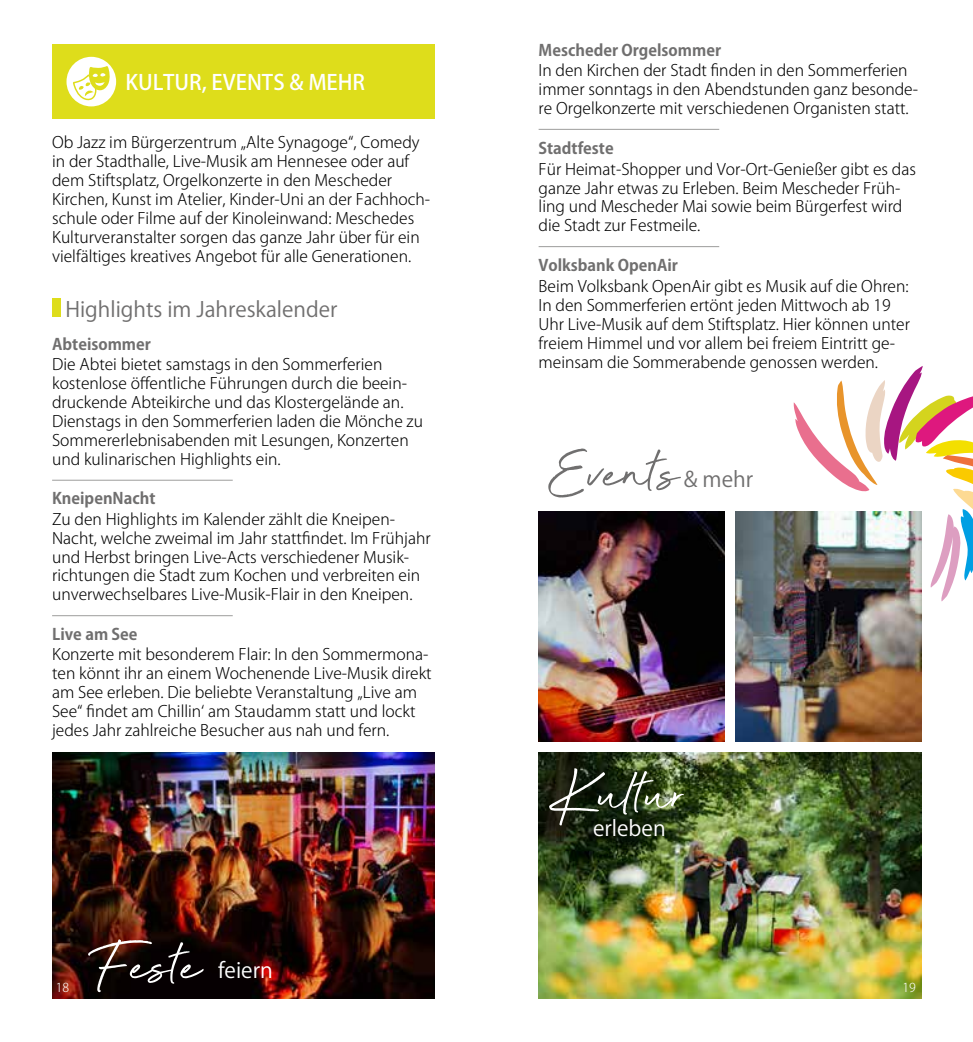
<style>
.page{position:relative;width:973px;height:1042px;background:#fff}
.page>*{position:absolute;margin:0;border:0;box-sizing:border-box;transform-origin:0 0}
.t1{font:70px "Beyond Infinity";color:#fff}
.t2{font:70px "Beyond Infinity";color:#706f6f}
.t3{font:21.18px "Koz Go Pro";color:#fff}
.t4{font:21.18px "Koz Go Pro";color:#706f6f}
.t5{font:21px "Koz Go Pro";color:#706f6f}
.t6{font:500 21px "Koz Go Pro";color:#fff}
.t7{font:300 15.75px/18.9px "Koz Go Pro";color:#000}
.t8{font:700 15.75px "Koz Go Pro";color:#706f6f}
.t9{font:300 12.25px "Koz Go Pro";color:#fff}
</style>
<div class="page">
<hr style="left:538px;top:129px;width:181px;height:1px;background:#9d9d9c">
<hr style="left:538px;top:246px;width:181px;height:1px;background:#9d9d9c">
<div style="left:52px;top:45px;width:382px;height:74px;background:#dedd1b"></div>
<div style="left:66px;top:57px;width:50px;height:49px;background:#fff;border-radius:50%"></div>
<svg style="left:72px;top:65px;width:39px;height:37px"></svg>
<div style="left:52px;top:298px;width:8px;height:19px;background:#dedd1b"></div>
<hr style="left:52px;top:480px;width:181px;height:1px;background:#9d9d9c">
<hr style="left:52px;top:615px;width:181px;height:1px;background:#9d9d9c">
<img style="left:52px;top:752px;width:382px;height:246px">
<img style="left:538px;top:752px;width:383px;height:246px">
<img style="left:538px;top:512px;width:186px;height:229px">
<img style="left:735px;top:512px;width:186px;height:229px">
<img style="left:773px;top:366px;width:199px;height:237px">
<h3 class="t6" style="left:125px;top:69px;width:241px">KULTUR, EVENTS &amp; MEHR</h3>
<p class="t7" style="left:52px;top:133px;width:379px">Ob Jazz im Bürgerzentrum „Alte Synagoge“, Comedy in der Stadthalle, Live-Musik am Hennesee oder auf dem Stiftsplatz, Orgelkonzerte in den Mescheder Kirchen, Kunst im Atelier, Kinder-Uni an der Fachhoch&shy;schule oder Filme auf der Kinoleinwand: Meschedes Kulturveranstalter sorgen das ganze Jahr über für ein vielfältiges kreatives Angebot für alle Generationen.</p>
<h3 class="t5" style="left:65px;top:295px;width:273px">Highlights im Jahreskalender</h3>
<p class="t8" style="left:52px;top:334px;width:100px">Abteisommer</p>
<p class="t7" style="left:52px;top:355px;width:372px">Die Abtei bietet samstags in den Sommerferien kostenlose öffentliche Führungen durch die beein&shy;druckende Abteikirche und das Klostergelände an.<br>Dienstags in den Sommerferien laden die Mönche zu Sommererlebnisabenden mit Lesungen, Konzerten und kulinarischen Highlights ein.</p>
<p class="t8" style="left:52px;top:488px;width:105px">KneipenNacht</p>
<p class="t7" style="left:52px;top:510px;width:380px">Zu den Highlights im Kalender zählt die Kneipen-Nacht, welche zweimal im Jahr stattfindet. Im Frühjahr und Herbst bringen Live-Acts verschiedener Musik&shy;richtungen die Stadt zum Kochen und verbreiten ein unverwechselbares Live-Musik-Flair in den Kneipen.</p>
<p class="t8" style="left:52px;top:624px;width:87px">Live am See</p>
<p class="t7" style="left:52px;top:645px;width:381px">Konzerte mit besonderem Flair: In den Sommermona&shy;ten könnt ihr an einem Wochenende Live-Musik direkt am See erleben. Die beliebte Veranstaltung „Live am See“ findet am Chillin‘ am Staudamm statt und lockt jedes Jahr zahlreiche Besucher aus nah und fern.</p>
<p class="t8" style="left:538px;top:40px;width:184px">Mescheder Orgelsommer</p>
<p class="t7" style="left:538px;top:61px;width:381px">In den Kirchen der Stadt finden in den Sommerferien immer sonntags in den Abendstunden ganz besonde&shy;re Orgelkonzerte mit verschiedenen Organisten statt.</p>
<p class="t8" style="left:538px;top:138px;width:77px">Stadtfeste</p>
<p class="t7" style="left:538px;top:159px;width:379px">Für Heimat-Shopper und Vor-Ort-Genießer gibt es das ganze Jahr etwas zu Erleben. Beim Mescheder Früh&shy;ling und Mescheder Mai sowie beim Bürgerfest wird die Stadt zur Festmeile.</p>
<p class="t8" style="left:538px;top:255px;width:141px">Volksbank OpenAir</p>
<p class="t7" style="left:538px;top:277px;width:373px">Beim Volksbank OpenAir gibt es Musik auf die Ohren:<br>In den Sommerferien ertönt jeden Mittwoch ab 19<br>Uhr Live-Musik auf dem Stiftsplatz. Hier können unter freiem Himmel und vor allem bei freiem Eintritt ge&shy;meinsam die Sommerabende genossen werden.</p>
<h1 class="t2" style="left:548px;top:436px;width:132px">Events</h1>
<h2 class="t4" style="left:683px;top:465px;width:71px">&amp; mehr</h2>
<h1 class="t1" style="left:553px;top:758px;width:134px">Kultur</h1>
<h2 class="t3" style="left:593px;top:814px;width:74px">erleben</h2>
<h1 class="t1" style="left:96px;top:929px;width:106px">Feste</h1>
<h2 class="t3" style="left:218px;top:956px;width:56px">feiern</h2>
<p class="t9" style="left:56px;top:980px;width:15px">18</p>
<p class="t9" style="left:902px;top:980px;width:15px">19</p>
</div>
